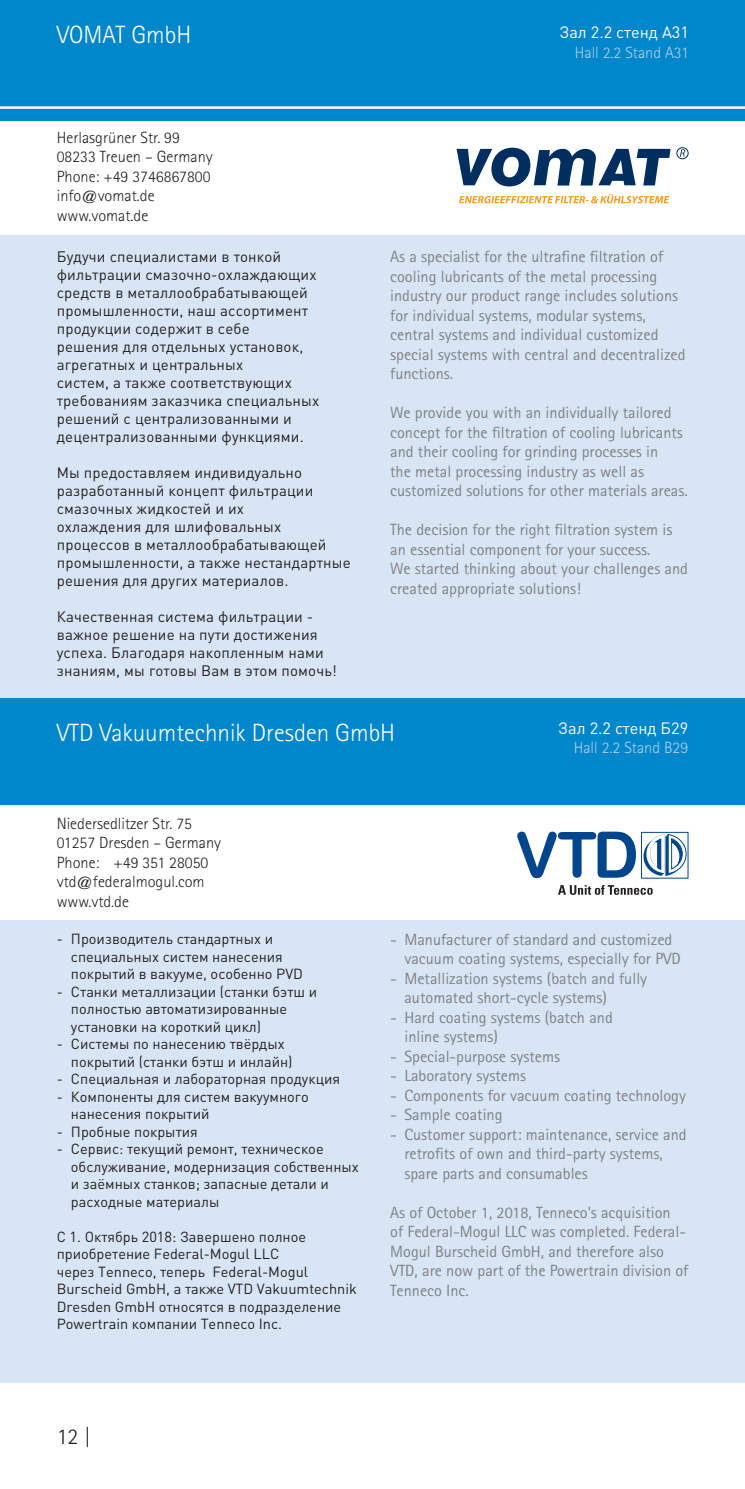
<style>
.page{position:relative;width:745px;height:1489px;background:#fff}
.page>*{position:absolute;margin:0;border:0;box-sizing:border-box;transform-origin:0 0}
.t1{font:300 25px "Rotis Sans Serif";color:#fff}
.t2{font:300 22.5px "Rotis Sans Serif";color:#231f20}
.t3{font:16.25px/19.5px "Rotis Sans Serif";color:#808285}
.t4{font:300 16.25px "Rotis Sans Serif";color:#231f20}
.t5{font:300 16.25px "Rotis Sans Serif";color:#b4cfeb}
.t6{font:16.25px "DIN Cyr";color:#fff}
.t7{font:15px/18px "DIN Cyr";letter-spacing:.01em;color:#231f20}
.t8{font:14.5px/17.5px "DIN Cyr";color:#231f20}
</style>
<div class="page">
<div style="left:0;top:0;width:744px;height:120px;background:#0086cb"></div>
<hr style="left:0;top:106px;width:744px;height:3px;background:#fff">
<div style="left:0;top:698px;width:744px;height:106px;background:#0086cb"></div>
<div style="left:0;top:235px;width:744px;height:462px;background:#d8e5f4"></div>
<div style="left:0;top:920px;width:744px;height:462px;background:#d8e5f4"></div>
<svg style="left:517px;top:831px;width:118px;height:47px"></svg>
<div style="left:640px;top:832px;width:47px;height:46px;border:1px solid #01468c"></div>
<svg style="left:643px;top:834px;width:42px;height:41px"></svg>
<svg style="left:558px;top:885px;width:94px;height:9px"></svg>
<svg style="left:459px;top:194px;width:210px;height:9px"></svg>
<svg style="left:456px;top:148px;width:214px;height:38px"></svg>
<div style="left:676px;top:148px;width:11px;height:11px;border:1px solid #002e5e;border-radius:50%"></div>
<svg style="left:679px;top:149px;width:5px;height:8px"></svg>
<p class="t1" style="left:57px;top:21px;width:136px">VOMAT GmbH</p>
<p class="t4" style="left:57px;top:128px;width:125px">Herlasgrüner Str. 99</p>
<p class="t4" style="left:57px;top:147px;width:157px">08233 Treuen – Germany</p>
<p class="t4" style="left:57px;top:167px;width:155px">Phone: +49 3746867800</p>
<p class="t4" style="left:57px;top:186px;width:99px">info@vomat.de</p>
<p class="t4" style="left:57px;top:206px;width:93px">www.vomat.de</p>
<p class="t7" style="left:57px;top:247px;width:264px">Будучи специалистами в тонкой фильтрации смазочно-охлаждающих средств в металлообрабатывающей промышленности, наш ассортимент продукции содержит в себе<br>решения для отдельных установок, агрегатных и центральных<br>систем, а также соответствующих требованиям заказчика специальных решений с централизованными и децентрализованными функциями.</p>
<p class="t7" style="left:57px;top:463px;width:295px">Мы предоставляем индивидуально разработанный концепт фильтрации смазочных жидкостей и их<br>охлаждения для шлифовальных процессов в металлообрабатывающей промышленности, а также нестандартные решения для других материалов.</p>
<p class="t7" style="left:57px;top:607px;width:281px">Качественная система фильтрации - важное решение на пути достижения успеха. Благодаря накопленным нами знаниям, мы готовы Вам в этом помочь!</p>
<p class="t6" style="left:559px;top:21px;width:131px">Зал 2.2 стенд A31</p>
<p class="t5" style="left:574px;top:43px;width:116px">Hall 2.2 Stand A31</p>
<p class="t3" style="left:390px;top:247px;width:297px">As a specialist for the ultrafine filtration of cooling lubricants of the metal processing industry our product range includes solutions for individual systems, modular systems, central systems and individual customized special systems with central and decentralized functions.</p>
<p class="t3" style="left:390px;top:403px;width:299px">We provide you with an individually tailored concept for the filtration of cooling lubricants and their cooling for grinding processes in<br>the metal processing industry as well as customized solutions for other materials areas.</p>
<p class="t3" style="left:390px;top:520px;width:283px">The decision for the right filtration system is an essential component for your success.</p>
<p class="t3" style="left:390px;top:559px;width:299px">We started thinking about your challenges and created appropriate solutions!</p>
<p class="t1" style="left:57px;top:717px;width:339px">VTD Vakuumtechnik Dresden GmbH</p>
<p class="t4" style="left:57px;top:813px;width:137px">Niedersedlitzer Str. 75</p>
<p class="t4" style="left:57px;top:833px;width:166px">01257 Dresden – Germany</p>
<p class="t4" style="left:57px;top:852px;width:153px">Phone: +49 351 28050</p>
<p class="t4" style="left:57px;top:872px;width:149px">vtd@federalmogul.com</p>
<p class="t4" style="left:57px;top:891px;width:74px">www.vtd.de</p>
<p class="t6" style="left:558px;top:716px;width:131px">Зал 2.2 стенд Б29</p>
<p class="t5" style="left:573px;top:738px;width:116px">Hall 2.2 Stand B29</p>
<p class="t8" style="left:57px;top:929px;width:218px">- Производитель стандартных и</p>
<p class="t8" style="left:71px;top:947px;width:213px">специальных систем нанесения</p>
<p class="t8" style="left:71px;top:964px;width:233px">покрытий в вакууме, особенно PVD</p>
<p class="t8" style="left:57px;top:982px;width:262px">- Станки металлизации (станки бэтш и</p>
<p class="t8" style="left:71px;top:999px;width:218px">полностью автоматизированные</p>
<p class="t8" style="left:71px;top:1017px;width:191px">установки на короткий цикл)</p>
<p class="t8" style="left:57px;top:1034px;width:229px">- Системы по нанесению твёрдых</p>
<p class="t8" style="left:71px;top:1052px;width:223px">покрытий (станки бэтш и инлайн)</p>
<p class="t8" style="left:57px;top:1069px;width:285px">- Специальная и лабораторная продукция</p>
<p class="t8" style="left:57px;top:1087px;width:253px">- Компоненты для систем вакуумного</p>
<p class="t8" style="left:71px;top:1104px;width:140px">нанесения покрытий</p>
<p class="t8" style="left:57px;top:1122px;width:142px">- Пробные покрытия</p>
<p class="t8" style="left:57px;top:1139px;width:268px">- Сервис: текущий ремонт, техническое</p>
<p class="t8" style="left:71px;top:1157px;width:289px">обслуживание, модернизация собственных</p>
<p class="t8" style="left:71px;top:1174px;width:259px">и заёмных станков; запасные детали и</p>
<p class="t8" style="left:71px;top:1192px;width:150px">расходные материалы</p>
<p class="t8" style="left:57px;top:1227px;width:251px">С 1. Октябрь 2018: Завершено полное приобретение Federal-Mogul LLC</p>
<p class="t8" style="left:57px;top:1262px;width:301px">через Tenneco, теперь Federal-Mogul Burscheid GmbH, а также VTD Vakuumtechnik Dresden GmbH относятся в подразделение Powertrain компании Tenneco Inc.</p>
<p class="t3" style="left:390px;top:929px;width:283px">- Manufacturer of standard and customized</p>
<p class="t3" style="left:404px;top:948px;width:278px">vacuum coating systems, especially for PVD</p>
<p class="t3" style="left:404px;top:968px;width:244px;text-indent:-14px">- Metallization systems (batch and fully automated short-cycle systems)</p>
<p class="t3" style="left:390px;top:1007px;width:224px">- Hard coating systems (batch and</p>
<p class="t3" style="left:404px;top:1026px;width:95px">inline systems)</p>
<p class="t3" style="left:390px;top:1046px;width:171px">- Special-purpose systems</p>
<p class="t3" style="left:390px;top:1065px;width:137px">- Laboratory systems</p>
<p class="t3" style="left:390px;top:1085px;width:297px">- Components for vacuum coating technology</p>
<p class="t3" style="left:390px;top:1104px;width:114px">- Sample coating</p>
<p class="t3" style="left:390px;top:1124px;width:298px">- Customer support: maintenance, service and</p>
<p class="t3" style="left:404px;top:1143px;width:260px">retrofits of own and third-party systems,</p>
<p class="t3" style="left:404px;top:1163px;width:185px">spare parts and consumables</p>
<p class="t3" style="left:390px;top:1202px;width:299px">As of October 1, 2018, Tenneco’s acquisition<br>of Federal-Mogul LLC was completed. Federal-Mogul Burscheid GmbH, and therefore also VTD, are now part of the Powertrain division of Tenneco Inc.</p>
<h2 class="t2" style="left:57px;top:1423px;width:36px">12 |</h2>
</div>
